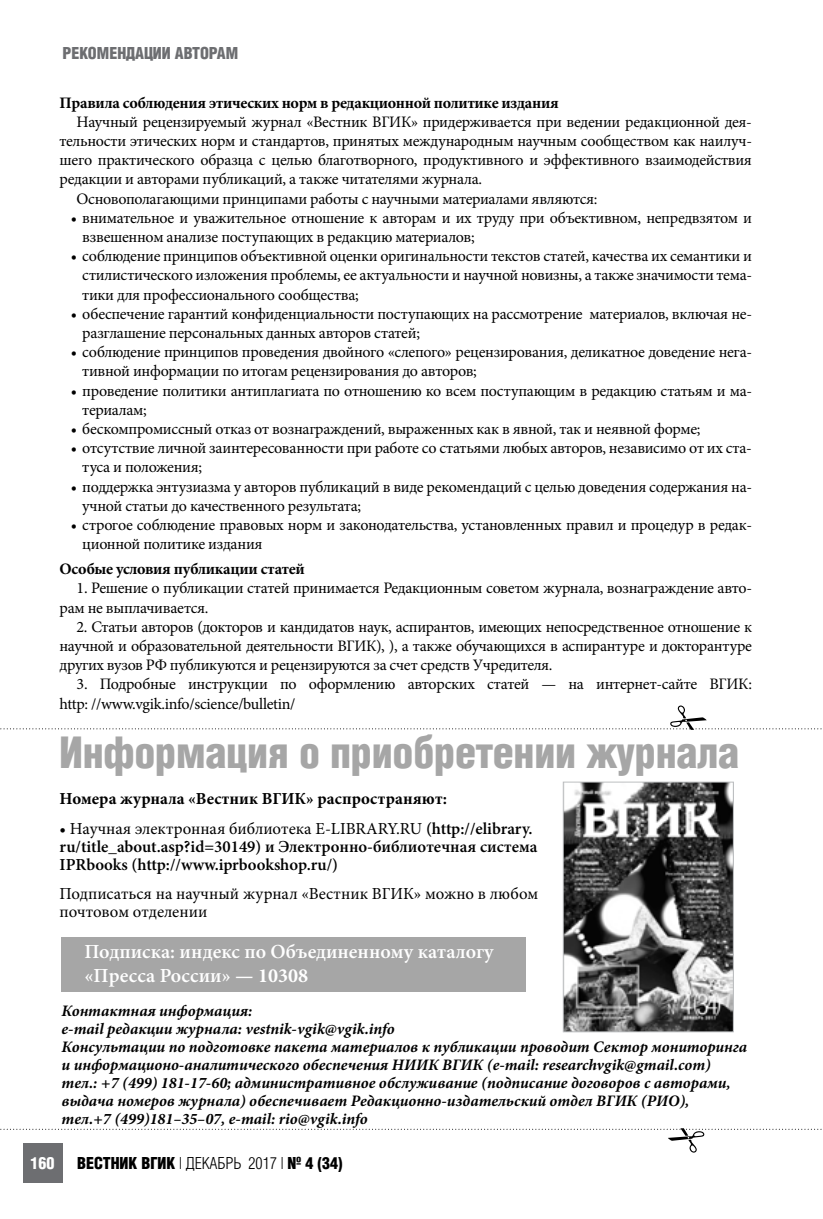
<style>
.page{position:relative;width:823px;height:1219px;background:#fff}
.page>*{position:absolute;margin:0;border:0;box-sizing:border-box;transform-origin:0 0}
.t1{font:700 42px "AG Letterica Cond L";letter-spacing:-.005em;color:#a6a6a6}
.t2{font:600 20px/24px "Minion Pro";color:#fff}
.t3{font:600 16.8px/18px "Minion Pro";color:#000}
.t4{font:16.8px/18px "Minion Pro";color:#000}
.t5{font:700 16.8px "Minion Pro";color:#000}
.t6{font:16px/19.2px "Minion Pro";letter-spacing:-.02em;color:#000}
.t7{font:italic 700 16px/18px "Minion Pro";color:#000}
.t8{font:700 16px "Minion Pro";letter-spacing:-.02em;color:#000}
.t9{font:700 16px "AG Letterica Cond L";color:#000}
.t10{font:700 16px "AG Letterica Cond L";color:#6d6e71}
.t11{font:700 16px "AG Letterica Cond L";color:#fff}
.s1{font-weight:400}
.s2{font-weight:700}
</style>
<div class="page">
<div style="left:23px;top:1143px;width:39px;height:40px;background:#6d6e71"></div>
<svg style="left:0;top:1128px;width:822px;height:25px"></svg>
<svg style="left:0;top:705px;width:822px;height:25px"></svg>
<div style="left:60px;top:679px;width:344px;height:41px;background:#fff"></div>
<div style="left:62px;top:937px;width:464px;height:54px;background:#a6a6a6"></div>
<img style="left:564px;top:784px;width:167px;height:246px">
<div style="left:562px;top:782px;width:171px;height:250px;border:1px solid #bcbec0"></div>
<p class="t10" style="left:62px;top:43px;width:177px">РЕКОМЕНДАЦИИ АВТОРАМ</p>
<p class="t8" style="left:60px;top:91px;width:500px">Правила соблюдения этических норм в редакционной политике издания</p>
<p class="t6" style="left:77px;top:112px;width:676px">Научный рецензируемый журнал «Вестник ВГИК» придерживается при ведении редакционной дея-</p>
<p class="t6" style="left:60px;top:131px;width:693px">тельности этических норм и стандартов, принятых международным научным сообществом как наилуч-</p>
<p class="t6" style="left:60px;top:151px;width:693px">шего практического образца с целью благотворного, продуктивного и эффективного взаимодействия</p>
<p class="t6" style="left:60px;top:170px;width:423px">редакции и авторами публикаций, а также читателями журнала.</p>
<p class="t6" style="left:77px;top:189px;width:522px">Основополагающими принципами работы с научными материалами являются:</p>
<p class="t6" style="left:82px;top:208px;width:671px;text-indent:-11px">• внимательное и уважительное отношение к авторам и их труду при объективном, непредвзятом и взвешенном анализе поступающих в редакцию материалов;</p>
<p class="t6" style="left:82px;top:247px;width:671px;text-align:justify;text-indent:-11px">• соблюдение принципов объективной оценки оригинальности текстов статей, качества их семантики и стилистического изложения проблемы, ее актуальности и научной новизны, а также значимости тема&shy;тики для профессионального сообщества;</p>
<p class="t6" style="left:82px;top:304px;width:670px;text-indent:-11px">• обеспечение гарантий конфиденциальности поступающих на рассмотрение материалов, включая не&shy;разглашение персональных данных авторов статей;</p>
<p class="t6" style="left:82px;top:343px;width:671px;text-indent:-11px">• соблюдение принципов проведения двойного «слепого» рецензирования, деликатное доведение нега&shy;тивной информации по итогам рецензирования до авторов;</p>
<p class="t6" style="left:82px;top:381px;width:671px;text-indent:-11px">• проведение политики антиплагиата по отношению ко всем поступающим в редакцию статьям и ма&shy;териалам;</p>
<p class="t6" style="left:71px;top:419px;width:630px">• бескомпромиссный отказ от вознаграждений, выраженных как в явной, так и неявной форме;</p>
<p class="t6" style="left:82px;top:439px;width:670px;text-indent:-11px">• отсутствие личной заинтересованности при работе со статьями любых авторов, независимо от их ста&shy;туса и положения;</p>
<p class="t6" style="left:82px;top:477px;width:671px;text-indent:-11px">• поддержка энтузиазма у авторов публикаций в виде рекомендаций с целью доведения содержания на&shy;учной статьи до качественного результата;</p>
<p class="t6" style="left:82px;top:515px;width:671px;text-indent:-11px">• строгое соблюдение правовых норм и законодательства, установленных правил и процедур в редак&shy;ционной политике издания</p>
<p class="t8" style="left:60px;top:558px;width:246px">Особые условия публикации статей</p>
<p class="t6" style="left:60px;top:579px;width:693px;text-indent:17px">1. Решение о публикации статей принимается Редакционным советом журнала, вознаграждение авто&shy;рам не выплачивается.</p>
<p class="t6" style="left:60px;top:617px;width:693px;text-align:justify;text-indent:17px">2. Статьи авторов (докторов и кандидатов наук, аспирантов, имеющих непосредственное отношение к научной и образовательной деятельности ВГИК), ), а также обучающихся в аспирантуре и докторантуре других вузов РФ публикуются и рецензируются за счет средств Учредителя.</p>
<p class="t6" style="left:60px;top:675px;width:693px;text-indent:17px">3. Подробные инструкции по оформлению авторских статей — на интернет-сайте ВГИК: http: //www.vgik.info/science/bulletin/</p>
<h1 class="t1" style="left:60px;top:727px;width:680px">Информация о приобретении журнала</h1>
<p class="t5" style="left:60px;top:786px;width:388px">Номера журнала «Вестник ВГИК» распространяют:</p>
<p class="t3" style="left:60px;top:819px;width:479px"><span class="s1">• Научная электронная библиотека E-LIBRARY.RU</span> (http://elibrary. ru/title_about.asp?id=30149) и Электронно-библиотечная система<br>IPRbooks (http://www.iprbookshop.ru/)</p>
<p class="t4" style="left:60px;top:885px;width:480px">Подписаться на научный журнал «Вестник ВГИК» можно в любом почтовом отделении</p>
<p class="t2" style="left:84px;top:939px;width:410px">Подписка: индекс по Объединенному каталогу «Пресса России» <span class="s2">— 10308</span></p>
<p class="t7" style="left:62px;top:1001px;width:686px">Контактная информация:<br>e-mail редакции журнала: vestnik-vgik@vgik.info<br>Консультации по подготовке пакета материалов к публикации проводит Сектор мониторинга и информационо-аналитического обеспечения НИИК ВГИК (e-mail: researchvgik@gmail.com) тел.: +7 (499) 181-17-60; административное обслуживание (подписание договоров с авторами, выдача номеров журнала) обеспечивает Редакционно-издательский отдел ВГИК (РИО),<br>тел.+7 (499)181–35–07, e-mail: rio@vgik.info</p>
<p class="t11" style="left:30px;top:1153px;width:25px">160</p>
<p class="t9" style="left:77px;top:1153px;width:267px">ВЕСТНИК ВГИК <span class="s1">| ДЕКАБРЬ 2017 |</span> № 4 (34)</p>
</div>
